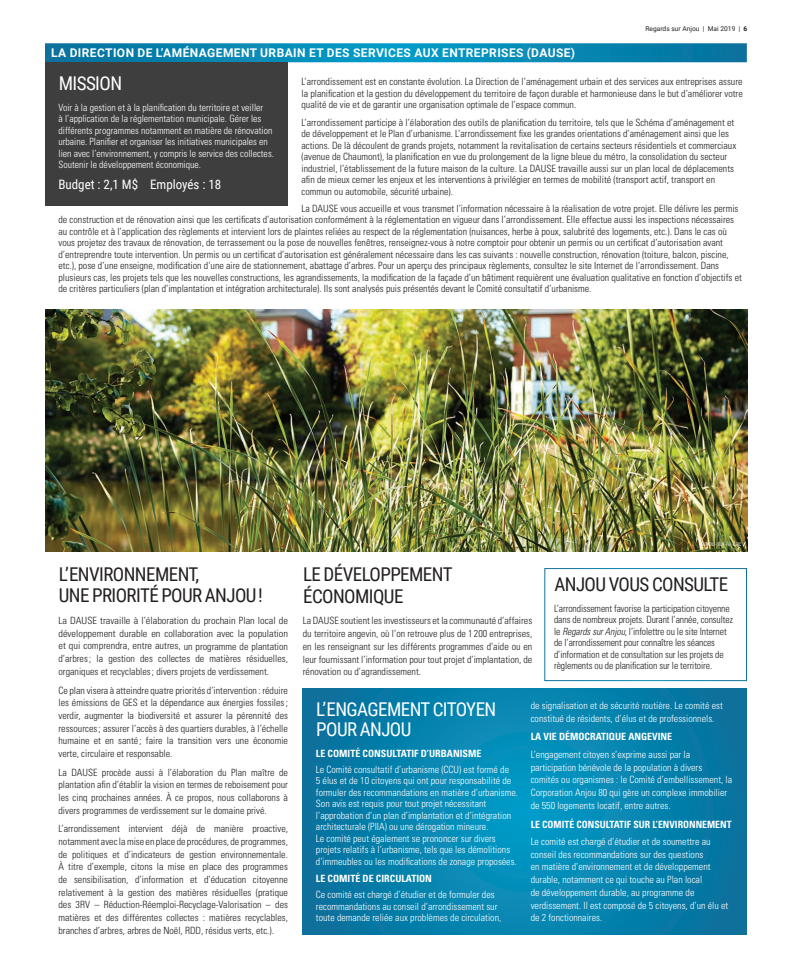
<style>
.page{position:relative;width:792px;height:972px;background:#fff}
.page>*{position:absolute;margin:0;border:0;box-sizing:border-box;transform-origin:0 0}
.t1{font:19px/21.2px "Roboto Condensed";letter-spacing:-.03em;color:#231f20}
.t2{font:19px/20px "Roboto Condensed";letter-spacing:-.03em;color:#fff}
.t3{font:13px "Roboto Condensed";color:#fff}
.t4{font:700 12px "Roboto";letter-spacing:.035em;color:#fff}
.t5{font:300 condensed 10px/12.7px "Univers LT Std";color:#231f20;text-align:justify}
.t6{font:300 condensed 10px/11.5px "Univers LT Std";color:#fff}
.t7{font:700 condensed 10px "Univers LT Std";color:#fff}
.t8{font:italic 300 condensed 7px "Univers";color:#fff}
.t9{font:6.7px "Roboto";color:#231f20}
.s1{font-weight:700}
.s2{font-family:"Univers";font-style:italic}
</style>
<div class="page">
<img style="left:45px;top:310px;width:702px;height:242px">
<svg style="left:45px;top:43px;width:702px;height:19px;background:#0888b3"></svg>
<svg style="left:302px;top:688px;width:445px;height:247px;background:#0681ad"></svg>
<div style="left:45px;top:62px;width:243px;height:144px;background:#3e3e3f"></div>
<div style="left:544px;top:568px;width:203px;height:113px;border:1px solid #fff"></div>
<p class="t4" style="left:51px;top:45px;width:525px">LA DIRECTION DE L’AMÉNAGEMENT URBAIN ET DES SERVICES AUX ENTREPRISES (DAUSE)</p>
<p class="t9" style="left:646px;top:24px;width:103px">Regards sur Anjou | Mai 2019 | <span class="s1">6</span></p>
<h1 class="t2" style="left:59px;top:73px;width:65px">MISSION</h1>
<p class="t6" style="left:58px;top:101px;width:217px">Voir à la gestion et à la planification du territoire et veiller<br>à l’application de la réglementation municipale. Gérer les différents programmes notamment en matière de rénovation urbaine. Planifier et organiser les initiatives municipales en lien avec l’environnement, y compris le service des collectes.<br>Soutenir le développement économique.</p>
<h2 class="t3" style="left:58px;top:175px;width:164px">Budget : 2,1 M$ Employés : 18</h2>
<p class="t5" style="left:302px;top:76px;width:443px;line-height:11.5px">L’arrondissement est en constante évolution. La Direction de l’aménagement urbain et des services aux entreprises assure la planification et la gestion du développement du territoire de façon durable et harmonieuse dans le but d’améliorer votre qualité de vie et de garantir une organisation optimale de l’espace commun.</p>
<p class="t5" style="left:302px;top:116px;width:436px;line-height:11.5px;text-align:left">L’arrondissement participe à l’élaboration des outils de planification du territoire, tels que le Schéma d’aménagement et de développement et le Plan d’urbanisme. L’arrondissement fixe les grandes orientations d’aménagement ainsi que les actions. De là découlent de grands projets, notamment la revitalisation de certains secteurs résidentiels et commerciaux (avenue de Chaumont), la planification en vue du prolongement de la ligne bleue du métro, la consolidation du secteur industriel, l’établissement de la future maison de la culture. La DAUSE travaille aussi sur un plan local de déplacements afin de mieux cerner les enjeux et les interventions à privilégier en termes de mobilité (transport actif, transport en commun ou automobile, sécurité urbaine).</p>
<p class="t5" style="left:58px;top:203px;width:685px;line-height:11.5px;text-align:left;text-indent:243px">La DAUSE vous accueille et vous transmet l’information nécessaire à la réalisation de votre projet. Elle délivre les permis de construction et de rénovation ainsi que les certificats d’autorisation conformément à la réglementation en vigueur dans l’arrondissement. Elle effectue aussi les inspections nécessaires au contrôle et à l’application des règlements et intervient lors de plaintes reliées au respect de la réglementation (nuisances, herbe à poux, salubrité des logements, etc.). Dans le cas où vous projetez des travaux de rénovation, de terrassement ou la pose de nouvelles fenêtres, renseignez-vous à notre comptoir pour obtenir un permis ou un certificat d’autorisation avant d’entreprendre toute intervention. Un permis ou un certificat d’autorisation est généralement nécessaire dans les cas suivants : nouvelle construction, rénovation (toiture, balcon, piscine, etc.), pose d’une enseigne, modification d’une aire de stationnement, abattage d’arbres. Pour un aperçu des principaux règlements, consultez le site Internet de l’arrondissement. Dans plusieurs cas, les projets tels que les nouvelles constructions, les agrandissements, la modification de la façade d’un bâtiment requièrent une évaluation qualitative en fonction d’objectifs et de critères particuliers (plan d’implantation et intégration architecturale). Ils sont analysés puis présentés devant le Comité consultatif d’urbanisme.</p>
<h1 class="t1" style="left:59px;top:563px;width:205px">L’ENVIRONNEMENT,<br>UNE PRIORITÉ POUR ANJOU !</h1>
<p class="t5" style="left:58px;top:614px;width:231px">La DAUSE travaille à l’élaboration du prochain Plan local de développement durable en collaboration avec la population et qui comprendra, entre autres, un programme de plantation d’arbres; la gestion des collectes de matières résiduelles, organiques et recyclables; divers projets de verdissement.</p>
<p class="t5" style="left:58px;top:684px;width:231px">Ce plan visera à atteindre quatre priorités d’intervention : réduire les émissions de GES et la dépendance aux énergies fossiles; verdir, augmenter la biodiversité et assurer la pérennité des ressources; assurer l’accès à des quartiers durables, à l’échelle humaine et en santé ; faire la transition vers une économie verte, circulaire et responsable.</p>
<p class="t5" style="left:58px;top:766px;width:231px">La DAUSE procède aussi à l’élaboration du Plan maître de plantation afin d’établir la vision en termes de reboisement pour les cinq prochaines années. À ce propos, nous collaborons à divers programmes de verdissement sur le domaine privé.</p>
<p class="t5" style="left:58px;top:822px;width:231px">L’arrondissement intervient déjà de manière proactive, notamment avec la mise en place de procédures, de programmes, de politiques et d’indicateurs de gestion environnementale.<br>À titre d’exemple, citons la mise en place des programmes de sensibilisation, d’information et d’éducation citoyenne relativement à la gestion des matières résiduelles (pratique des 3RV – Réduction-Réemploi-Recyclage-Valorisation – des matières et des différentes collectes : matières recyclables, branches d’arbres, arbres de Noël, RDD, résidus verts, etc.).</p>
<p class="t8" style="left:700px;top:539px;width:43px">Anjou-sur-le-Lac</p>
<h1 class="t1" style="left:554px;top:573px;width:175px">ANJOU VOUS CONSULTE</h1>
<p class="t5" style="left:554px;top:603px;width:180px;line-height:11.5px;text-align:left">L’arrondissement favorise la participation citoyenne dans de nombreux projets. Durant l’année, consultez le <span class="s2">Regards sur Anjou</span>, l’infolettre ou le site Internet de l’arrondissement pour connaître les séances d’information et de consultation sur les projets de règlements ou de planification sur le territoire.</p>
<h1 class="t1" style="left:303px;top:563px;width:151px">LE DÉVELOPPEMENT<br>ÉCONOMIQUE</h1>
<p class="t5" style="left:303px;top:615px;width:231px">La DAUSE soutient les investisseurs et la communauté d’affaires du territoire angevin, où l’on retrouve plus de 1 200 entreprises, en les renseignant sur les différents programmes d’aide ou en leur fournissant l’information pour tout projet d’implantation, de rénovation ou d’agrandissement.</p>
<h1 class="t2" style="left:316px;top:699px;width:182px">L’ENGAGEMENT CITOYEN<br>POUR ANJOU</h1>
<p class="t7" style="left:316px;top:747px;width:167px">LE COMITÉ CONSULTATIF D’URBANISME</p>
<p class="t6" style="left:316px;top:763px;width:204px">Le Comité consultatif d’urbanisme (CCU) est formé de<br>5 élus et de 10 citoyens qui ont pour responsabilité de formuler des recommandations en matière d’urbanisme.<br>Son avis est requis pour tout projet nécessitant l’approbation d’un plan d’implantation et d’intégration architecturale (PIIA) ou une dérogation mineure.<br>Le comité peut également se prononcer sur divers projets relatifs à l’urbanisme, tels que les démolitions d’immeubles ou les modifications de zonage proposées.</p>
<p class="t7" style="left:316px;top:873px;width:118px">LE COMITÉ DE CIRCULATION</p>
<p class="t6" style="left:316px;top:889px;width:187px">Ce comité est chargé d’étudier et de formuler des recommandations au conseil d’arrondissement sur toute demande reliée aux problèmes de circulation,</p>
<p class="t6" style="left:531px;top:699px;width:194px;line-height:12.8px">de signalisation et de sécurité routière. Le comité est constitué de résidents, d’élus et de professionnels.</p>
<p class="t7" style="left:531px;top:731px;width:143px">LA VIE DÉMOCRATIQUE ANGEVINE</p>
<p class="t6" style="left:531px;top:748px;width:203px;line-height:12.8px">L’engagement citoyen s’exprime aussi par la participation bénévole de la population à divers comités ou organismes : le Comité d’embellissement, la Corporation Anjou 80 qui gère un complexe immobilier de 550 logements locatif, entre autres.</p>
<p class="t7" style="left:531px;top:818px;width:202px">LE COMITÉ CONSULTATIF SUR L’ENVIRONNEMENT</p>
<p class="t6" style="left:531px;top:835px;width:199px;line-height:12.8px">Le comité est chargé d’étudier et de soumettre au conseil des recommandations sur des questions<br>en matière d’environnement et de développement durable, notamment ce qui touche au Plan local<br>de développement durable, au programme de verdissement. Il est composé de 5 citoyens, d’un élu et de 2 fonctionnaires.</p>
</div>
